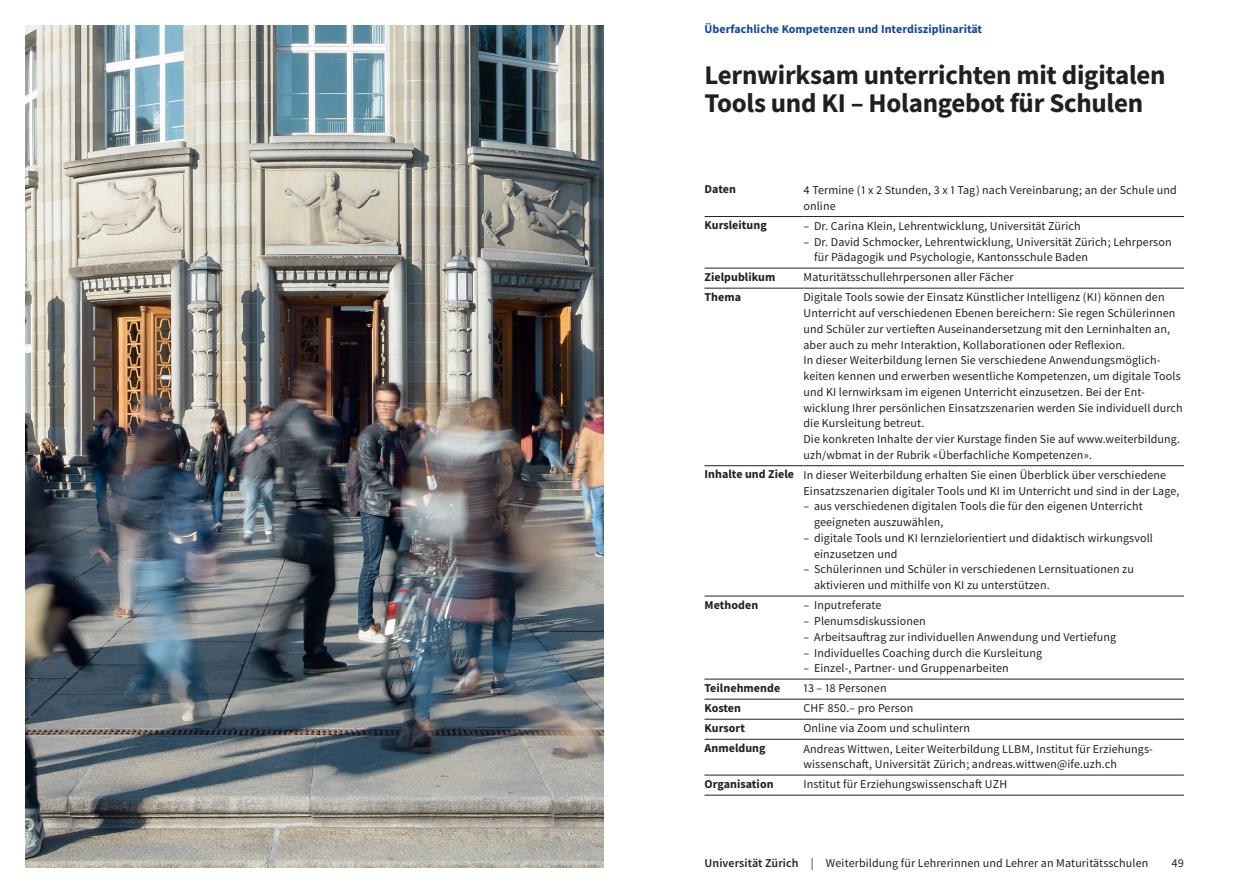
<style>
.page{position:relative;width:1259px;height:893px;background:#fff}
.page>*{position:absolute;margin:0;border:0;box-sizing:border-box;transform-origin:0 0}
._31__Titel{font:700 27px/28.5px "Source Sans Pro";letter-spacing:-.01em;color:#231f20}
._21__Sekundärschrift{font:12px/15.8px "Source Sans Pro";letter-spacing:.01em;color:#231f20}
._22__Sekundärschrift_Fett{font:700 12px "Source Sans Pro";letter-spacing:.005em;color:#231f20}
.t1{font:700 12px "Source Sans Pro";letter-spacing:.005em;color:#18469d}
.s1{font-weight:600}
</style>
<div class="page">
<img style="left:26px;top:26px;width:578px;height:841px">
<hr style="left:704px;top:216px;width:99px;height:1px;background:#231f20">
<hr style="left:704px;top:268px;width:99px;height:1px;background:#231f20">
<hr style="left:704px;top:288px;width:99px;height:1px;background:#231f20">
<hr style="left:704px;top:465px;width:99px;height:1px;background:#231f20">
<hr style="left:704px;top:595px;width:99px;height:1px;background:#231f20">
<hr style="left:704px;top:679px;width:99px;height:1px;background:#231f20">
<hr style="left:704px;top:699px;width:99px;height:1px;background:#231f20">
<hr style="left:704px;top:719px;width:99px;height:1px;background:#231f20">
<hr style="left:704px;top:739px;width:99px;height:1px;background:#231f20">
<hr style="left:704px;top:775px;width:99px;height:1px;background:#231f20">
<hr style="left:704px;top:795px;width:99px;height:1px;background:#231f20">
<hr style="left:803px;top:216px;width:381px;height:1px;background:#231f20">
<hr style="left:803px;top:268px;width:381px;height:1px;background:#231f20">
<hr style="left:803px;top:288px;width:381px;height:1px;background:#231f20">
<hr style="left:803px;top:465px;width:381px;height:1px;background:#231f20">
<hr style="left:803px;top:595px;width:381px;height:1px;background:#231f20">
<hr style="left:803px;top:679px;width:381px;height:1px;background:#231f20">
<hr style="left:803px;top:699px;width:381px;height:1px;background:#231f20">
<hr style="left:803px;top:719px;width:381px;height:1px;background:#231f20">
<hr style="left:803px;top:739px;width:381px;height:1px;background:#231f20">
<hr style="left:803px;top:775px;width:381px;height:1px;background:#231f20">
<hr style="left:803px;top:795px;width:381px;height:1px;background:#231f20">
<p class="t1" style="left:704px;top:21px;width:279px">Überfachliche Kompetenzen und Interdisziplinarität</p>
<p class="_31__Titel" style="left:704px;top:60px;width:463px">Lernwirksam unterrichten mit digitalen<br>Tools und KI – Holangebot für Schulen</p>
<p class="_22__Sekundärschrift_Fett" style="left:704px;top:181px;width:33px">Daten</p>
<p class="_21__Sekundärschrift" style="left:803px;top:182px;width:375px">4 Termine (1 x 2 Stunden, 3 x 1 Tag) nach Vereinbarung; an der Schule und online</p>
<p class="_22__Sekundärschrift_Fett" style="left:704px;top:217px;width:64px">Kursleitung</p>
<p class="_21__Sekundärschrift" style="left:803px;top:218px;width:279px">– Dr. Carina Klein, Lehrentwicklung, Universität Zürich</p>
<p class="_21__Sekundärschrift" style="left:814px;top:234px;width:359px;text-indent:-11px">– Dr. David Schmocker, Lehrentwicklung, Universität Zürich; Lehrperson für Pädagogik und Psychologie, Kantonsschule Baden</p>
<p class="_22__Sekundärschrift_Fett" style="left:704px;top:269px;width:72px">Zielpublikum</p>
<p class="_21__Sekundärschrift" style="left:803px;top:269px;width:212px">Maturitätsschullehrpersonen aller Fächer</p>
<p class="_22__Sekundärschrift_Fett" style="left:704px;top:289px;width:38px">Thema</p>
<p class="_21__Sekundärschrift" style="left:803px;top:289px;width:373px">Digitale Tools sowie der Einsatz Künstlicher Intelligenz (KI) können den Unterricht auf verschiedenen Ebenen bereichern: Sie regen Schülerinnen und Schüler zur vertieften Auseinandersetzung mit den Lerninhalten an, aber auch zu mehr Interaktion, Kollaborationen oder Reflexion.</p>
<p class="_21__Sekundärschrift" style="left:803px;top:352px;width:381px">In dieser Weiterbildung lernen Sie verschiedene Anwendungsmöglich&shy;keiten kennen und erwerben wesentliche Kompetenzen, um digitale Tools und KI lernwirksam im eigenen Unterricht einzusetzen. Bei der Ent&shy;wicklung Ihrer persönlichen Einsatzszenarien werden Sie individuell durch die Kursleitung betreut.</p>
<p class="_21__Sekundärschrift" style="left:803px;top:431px;width:378px">Die konkreten Inhalte der vier Kurstage finden Sie auf www.weiterbildung. uzh/wbmat in der Rubrik «Überfachliche Kompetenzen».</p>
<p class="_22__Sekundärschrift_Fett" style="left:704px;top:466px;width:91px">Inhalte und Ziele</p>
<p class="_21__Sekundärschrift" style="left:803px;top:467px;width:377px">In dieser Weiterbildung erhalten Sie einen Überblick über verschiedene<br>Einsatzszenarien digitaler Tools und KI im Unterricht und sind in der Lage,</p>
<p class="_21__Sekundärschrift" style="left:814px;top:499px;width:330px;text-indent:-11px">– aus verschiedenen digitalen Tools die für den eigenen Unterricht geeigneten auszuwählen,</p>
<p class="_21__Sekundärschrift" style="left:814px;top:530px;width:340px;text-indent:-11px">– digitale Tools und KI lernzielorientiert und didaktisch wirkungsvoll einzusetzen und</p>
<p class="_21__Sekundärschrift" style="left:814px;top:562px;width:321px;text-indent:-11px">– Schülerinnen und Schüler in verschiedenen Lernsituationen zu aktivieren und mithilfe von KI zu unterstützen.</p>
<p class="_22__Sekundärschrift_Fett" style="left:704px;top:597px;width:55px">Methoden</p>
<p class="_21__Sekundärschrift" style="left:803px;top:597px;width:79px">– Inputreferate</p>
<p class="_21__Sekundärschrift" style="left:803px;top:613px;width:124px">– Plenumsdiskussionen</p>
<p class="_21__Sekundärschrift" style="left:803px;top:629px;width:314px">– Arbeitsauftrag zur individuellen Anwendung und Vertiefung</p>
<p class="_21__Sekundärschrift" style="left:803px;top:645px;width:240px">– Individuelles Coaching durch die Kursleitung</p>
<p class="_21__Sekundärschrift" style="left:803px;top:660px;width:207px">– Einzel-, Partner- und Gruppenarbeiten</p>
<p class="_22__Sekundärschrift_Fett" style="left:704px;top:680px;width:77px">Teilnehmende</p>
<p class="_21__Sekundärschrift" style="left:803px;top:680px;width:85px">13 – 18 Personen</p>
<p class="_22__Sekundärschrift_Fett" style="left:704px;top:700px;width:38px">Kosten</p>
<p class="_21__Sekundärschrift" style="left:803px;top:700px;width:111px">CHF 850.– pro Person</p>
<p class="_22__Sekundärschrift_Fett" style="left:704px;top:720px;width:42px">Kursort</p>
<p class="_21__Sekundärschrift" style="left:803px;top:720px;width:168px">Online via Zoom und schulintern</p>
<p class="_22__Sekundärschrift_Fett" style="left:704px;top:740px;width:63px">Anmeldung</p>
<p class="_21__Sekundärschrift" style="left:803px;top:741px;width:351px">Andreas Wittwen, Leiter Weiterbildung LLBM, Institut für Erziehungs&shy;wissenschaft, Universität Zürich; andreas.wittwen@ife.uzh.ch</p>
<p class="_22__Sekundärschrift_Fett" style="left:704px;top:776px;width:71px">Organisation</p>
<p class="_21__Sekundärschrift" style="left:803px;top:776px;width:205px">Institut für Erziehungswissenschaft UZH</p>
<p class="_21__Sekundärschrift" style="left:704px;top:855px;width:445px"><span class="s1">Universität Zürich</span> | Weiterbildung für Lehrerinnen und Lehrer an Maturitätsschulen</p>
<p class="_21__Sekundärschrift" style="left:1171px;top:855px;width:14px">49</p>
</div>
